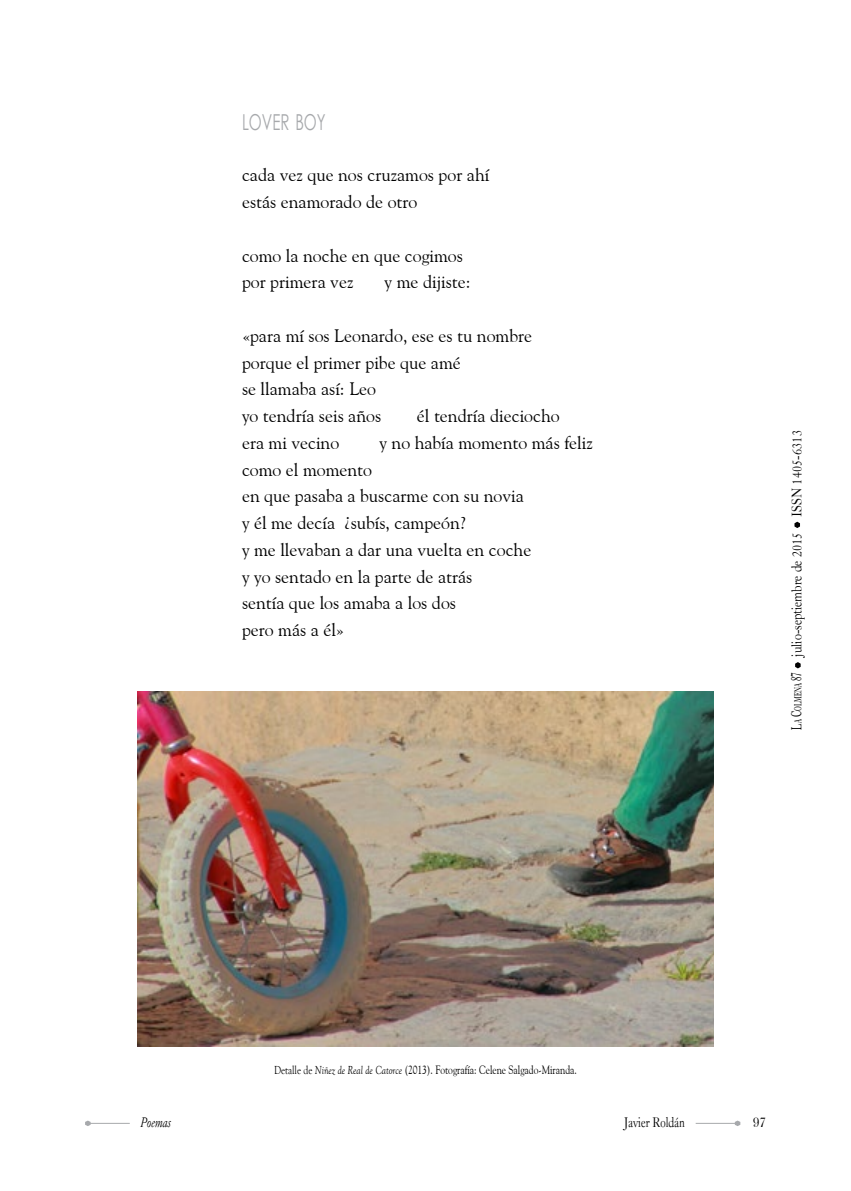
<style>
.page{position:relative;width:851px;height:1191px;background:#fff}
.page>*{position:absolute;margin:0;border:0;box-sizing:border-box;transform-origin:0 0}
.t1{font:21.9px "Century Gothic";color:#a7a9ac;scale:.68 1}
.t2{font:18px/26.7px "Goudy Old Style BT";color:#000}
.t3{font:15px "Caslon Old Face BT";color:#000;scale:.9 1}
.t4{font:15px "Caslon Old Face BT";color:#000;scale:.8 1}
.t5{font:italic 15px "Caslon Old Face BT";color:#000;scale:.8 1}
.t6{font:300 13.5px "Windsor BT";color:#000;scale:.8 1}
.t7{font:12px "Goudy Old Style BT";color:#000;scale:.8 1}
.s1{font-family:"Dutch 766 BT Roman A"}
.s2{font-family:"Dutch 766 BT Roman A";font-size:10.5px}
.s3{font-family:"Goudy Old Style T"}
.s4{font-family:"Goudy Old Style T";font-style:italic}
</style>
<div class="page">
<svg style="left:85px;top:1120px;width:7px;height:6px"></svg>
<hr style="left:87px;top:1123px;width:43px;height:1px;background:#a7a9ac">
<svg style="left:733px;top:1120px;width:8px;height:6px"></svg>
<hr style="left:695px;top:1123px;width:43px;height:1px;background:#a7a9ac">
<svg style="left:795px;top:662px;width:6px;height:7px"></svg>
<svg style="left:794px;top:521px;width:6px;height:7px"></svg>
<img style="left:137px;top:691px;width:576px;height:355px">
<p class="t1" style="left:242px;top:107px;width:125px">LOVER BOY</p>
<p class="t2" style="left:242px;top:161px;width:249px">cada vez que nos cruzamos por ahí estás enamorado de otro</p>
<p class="t2" style="left:242px;top:242px;width:222px">como la noche en que cogimos por primera vez</p>
<p class="t2" style="left:384px;top:268px;width:87px">y me dijiste:</p>
<p class="t2" style="left:242px;top:322px;width:291px">«para mí sos Leonardo, ese es tu nombre porque el primer pibe que amé<br>se llamaba así: Leo<br>yo tendría seis años</p>
<p class="t2" style="left:417px;top:402px;width:144px">él tendría dieciocho</p>
<p class="t2" style="left:242px;top:429px;width:99px">era mi vecino</p>
<p class="t2" style="left:379px;top:429px;width:215px">y no había momento más feliz</p>
<p class="t2" style="left:242px;top:456px;width:291px">como el momento<br>en que pasaba a buscarme con su novia y él me decía ¿subís, campeón?<br>y me llevaban a dar una vuelta en coche y yo sentado en la parte de atrás<br>sentía que los amaba a los dos<br>pero más a él»</p>
<p class="t3" style="left:787px;top:729px;width:334px;rotate:-90deg"><span class="s1">L</span><span class="s2">a</span> <span class="s1">C</span><span class="s2">olmena</span> <span class="s1">87</span> julio-septiembre de 2015 ISSN 1405-6313</p>
<p class="t7" style="left:274px;top:1062px;width:380px"><span class="s3">Detalle de</span> <span class="s4">Niñez de Real de Catorce</span> (2013). Fotografía: Celene Salgado-Miranda.</p>
<p class="t5" style="left:140px;top:1113px;width:40px">Poemas</p>
<p class="t4" style="left:623px;top:1113px;width:78px">Javier Roldán</p>
<p class="t6" style="left:753px;top:1114px;width:17px">97</p>
</div>
